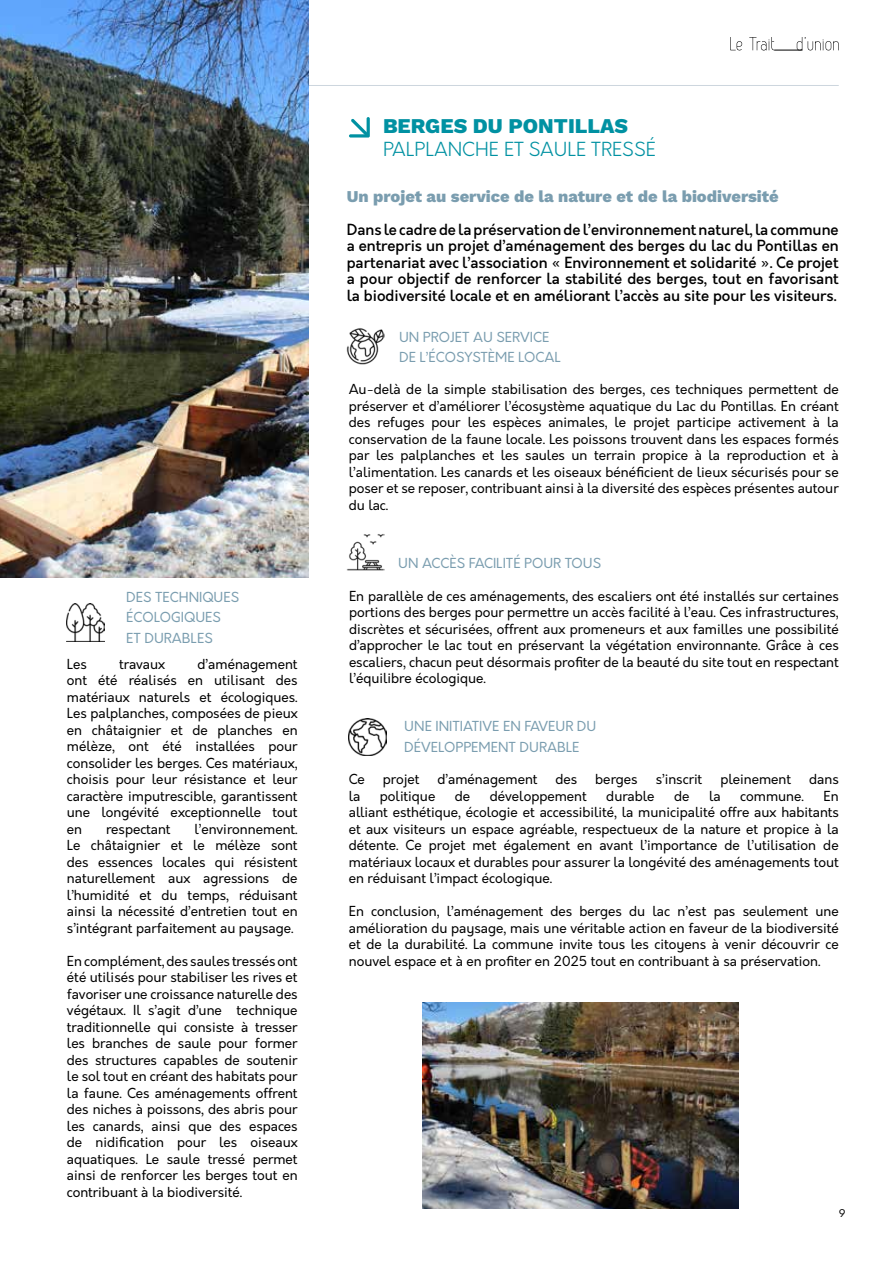
<style>
.page{position:relative;width:893px;height:1263px;background:#fff}
.page>*{position:absolute;margin:0;border:0;box-sizing:border-box;transform-origin:0 0}
.t1{font:800 21px "Work Sans";color:#0091a2}
.t2{font:300 18.9px "Orkney";color:#0091a2}
.t3{font:800 16.5px "Work Sans";color:#7a9daf}
.t4{font:500 15px/16.5px "Orkney";color:#000;text-align:justify}
.t5{font:13.5px/16.5px "Orkney";color:#000;text-align:justify}
.t6{font:13.5px/20.5px "Orkney";color:#7a9daf}
.t7{font:10.5px "Orkney";color:#000}
</style>
<div class="page">
<svg style="left:730px;top:37px;width:109px;height:14px"></svg>
<hr style="left:309px;top:85px;width:530px;height:1px;background:#cdd6de">
<svg style="left:349px;top:117px;width:21px;height:21px"></svg>
<img style="left:423px;top:1002px;width:315px;height:207px">
<img style="left:67px;top:604px;width:37px;height:37px">
<img style="left:347px;top:328px;width:37px;height:37px">
<img style="left:347px;top:534px;width:37px;height:36px">
<img style="left:349px;top:718px;width:37px;height:37px">
<img style="left:0;top:0;width:309px;height:577px">
<p class="t6" style="left:126px;top:587px;width:115px">DES TECHNIQUES<br>ÉCOLOGIQUES<br>ET DURABLES</p>
<p class="t5" style="left:67px;top:656px;width:232px;text-indent:131px">d’aménagement ont été réalisés en utilisant des matériaux naturels et écologiques.<br>Les palplanches, composées de pieux en châtaignier et de planches en mélèze, ont été installées pour consolider les berges. Ces matériaux, choisis pour leur résistance et leur caractère imputrescible, garantissent une longévité exceptionnelle tout en</p>
<p class="t5" style="left:67px;top:656px;width:21px">Les</p>
<p class="t5" style="left:119px;top:656px;width:47px">travaux</p>
<p class="t5" style="left:67px;top:821px;width:232px;text-indent:128px">l’environnement.<br>Le châtaignier et le mélèze sont des essences locales qui résistent naturellement aux agressions de l’humidité et du temps, réduisant ainsi la nécessité d’entretien tout en s’intégrant parfaitement au paysage.</p>
<p class="t5" style="left:67px;top:953px;width:232px">En complément, des saules tressés ont été utilisés pour stabiliser les rives et favoriser une croissance naturelle des végétaux. Il s’agit d’une technique traditionnelle qui consiste à tresser les branches de saule pour former des structures capables de soutenir le sol tout en créant des habitats pour la faune. Ces aménagements offrent des niches à poissons, des abris pour les canards, ainsi que des espaces de nidification pour les oiseaux aquatiques. Le saule tressé permet ainsi de renforcer les berges tout en contribuant à la biodiversité.</p>
<p class="t5" style="left:106px;top:821px;width:66px">respectant</p>
<h1 class="t1" style="left:383px;top:110px;width:247px">BERGES DU PONTILLAS</h1>
<h2 class="t2" style="left:383px;top:137px;width:275px">PALPLANCHE ET SAULE TRESSÉ</h2>
<p class="t3" style="left:347px;top:184px;width:434px">Un projet au service de la nature et de la biodiversité</p>
<p class="t4" style="left:347px;top:221px;width:494px">Dans le cadre de la préservation de l’environnement naturel, la commune a entrepris un projet d’aménagement des berges du lac du Pontillas en partenariat avec l’association « Environnement et solidarité ». Ce projet a pour objectif de renforcer la stabilité des berges, tout en favorisant la biodiversité locale et en améliorant l’accès au site pour les visiteurs.</p>
<p class="t6" style="left:399px;top:327px;width:163px">UN PROJET AU SERVICE<br>DE L’ÉCOSYSTÈME LOCAL</p>
<p class="t5" style="left:349px;top:381px;width:491px">Au-delà de la simple stabilisation des berges, ces techniques permettent de préserver et d’améliorer l’écosystème aquatique du Lac du Pontillas. En créant des refuges pour les espèces animales, le projet participe activement à la conservation de la faune locale. Les poissons trouvent dans les espaces formés par les palplanches et les saules un terrain propice à la reproduction et à l’alimentation. Les canards et les oiseaux bénéficient de lieux sécurisés pour se poser et se reposer, contribuant ainsi à la diversité des espèces présentes autour du lac.</p>
<p class="t6" style="left:398px;top:553px;width:204px">UN ACCÈS FACILITÉ POUR TOUS</p>
<p class="t5" style="left:349px;top:588px;width:491px">En parallèle de ces aménagements, des escaliers ont été installés sur certaines portions des berges pour permettre un accès facilité à l’eau. Ces infrastructures, discrètes et sécurisées, offrent aux promeneurs et aux familles une possibilité d’approcher le lac tout en préservant la végétation environnante. Grâce à ces escaliers, chacun peut désormais profiter de la beauté du site tout en respectant l’équilibre écologique.</p>
<p class="t6" style="left:404px;top:716px;width:194px">UNE INITIATIVE EN FAVEUR DU<br>DÉVELOPPEMENT DURABLE</p>
<p class="t5" style="left:349px;top:771px;width:18px">Ce</p>
<p class="t5" style="left:383px;top:771px;width:38px">projet</p>
<p class="t5" style="left:437px;top:771px;width:102px">d’aménagement</p>
<p class="t5" style="left:556px;top:771px;width:23px">des</p>
<p class="t5" style="left:595px;top:771px;width:44px">berges</p>
<p class="t5" style="left:656px;top:771px;width:48px">s’inscrit</p>
<p class="t5" style="left:720px;top:771px;width:72px">pleinement</p>
<p class="t5" style="left:809px;top:771px;width:31px">dans</p>
<p class="t5" style="left:349px;top:788px;width:13px">la</p>
<p class="t5" style="left:380px;top:788px;width:57px">politique</p>
<p class="t5" style="left:455px;top:788px;width:17px">de</p>
<p class="t5" style="left:490px;top:788px;width:98px">développement</p>
<p class="t5" style="left:606px;top:788px;width:50px">durable</p>
<p class="t5" style="left:674px;top:788px;width:17px">de</p>
<p class="t5" style="left:709px;top:788px;width:13px">la</p>
<p class="t5" style="left:740px;top:788px;width:65px">commune.</p>
<p class="t5" style="left:349px;top:788px;width:491px;text-indent:475px">En alliant esthétique, écologie et accessibilité, la municipalité offre aux habitants et aux visiteurs un espace agréable, respectueux de la nature et propice à la détente. Ce projet met également en avant l’importance de l’utilisation de matériaux locaux et durables pour assurer la longévité des aménagements tout en réduisant l’impact écologique.</p>
<p class="t5" style="left:349px;top:903px;width:491px">En conclusion, l’aménagement des berges du lac n’est pas seulement une amélioration du paysage, mais une véritable action en faveur de la biodiversité et de la durabilité. La commune invite tous les citoyens à venir découvrir ce nouvel espace et à en profiter en 2025 tout en contribuant à sa préservation.</p>
<p class="t7" style="left:839px;top:1206px;width:8px">9</p>
</div>
